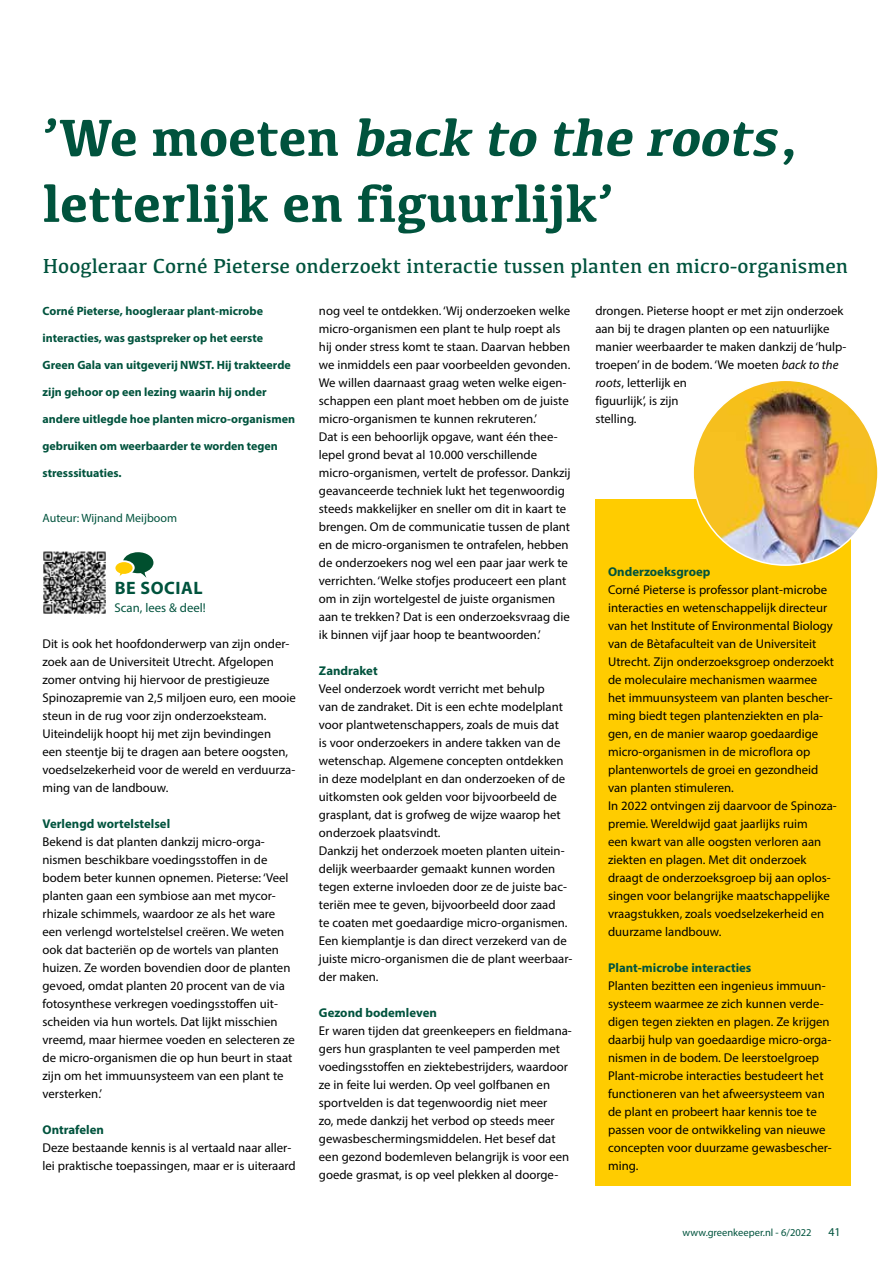
<style>
.page{position:relative;width:893px;height:1263px;background:#fff}
.page>*{position:absolute;margin:0;border:0;box-sizing:border-box;transform-origin:0 0}
.t1{font:700 54px/66px "Kefa";color:#00533d}
.t2{font:21px "Kefa";color:#00533d}
.t3{font:700 18px "Myriad Pro";letter-spacing:.03em;color:#00533d}
.t4{font:12.75px/18px "Myriad Pro";color:#000}
.t5{font:700 12.75px "Myriad Pro";color:#00533d}
.t6{font:12.75px "Myriad Pro";color:#00533d}
.t7{font:700 12px "Myriad Pro";color:#00533d}
.t8{font:12px "Myriad Pro";color:#00533d}
.t9{font:10.5px "Myriad Pro";color:#00533d}
.s1{font-style:italic}
</style>
<div class="page">
<div style="left:595px;top:499px;width:255px;height:686px;background:#fc0"></div>
<img style="left:693px;top:380px;width:185px;height:185px;border-radius:92px">
<img style="left:43px;top:551px;width:63px;height:62px">
<svg style="left:115px;top:552px;width:38px;height:26px"></svg>
<h1 class="t1" style="left:43px;top:102px;width:759px">’ We m o e t e n <span class="s1">back to the roots</span>, letterlijk en figuurlijk’</h1>
<h2 class="t2" style="left:43px;top:253px;width:807px">Hoogleraar Corné Pieterse onderzoekt interactie tussen planten en micro-organismen</h2>
<p class="t7" style="left:43px;top:303px;width:222px">Corné Pieterse, hoogleraar plant-microbe</p>
<p class="t7" style="left:43px;top:330px;width:222px">interacties, was gastspreker op het eerste</p>
<p class="t7" style="left:43px;top:357px;width:250px">Green Gala van uitgeverij NWST. Hij trakteerde</p>
<p class="t7" style="left:43px;top:384px;width:226px">zijn gehoor op een lezing waarin hij onder</p>
<p class="t7" style="left:43px;top:411px;width:254px">andere uitlegde hoe planten micro-organismen</p>
<p class="t7" style="left:43px;top:438px;width:237px">gebruiken om weerbaarder te worden tegen</p>
<p class="t7" style="left:43px;top:465px;width:81px">stresssituaties.</p>
<p class="t8" style="left:43px;top:511px;width:136px">Auteur: Wijnand Meijboom</p>
<h3 class="t3" style="left:115px;top:576px;width:89px">BE SOCIAL</h3>
<p class="t6" style="left:115px;top:600px;width:93px">Scan, lees &amp; deel!</p>
<p class="t4" style="left:43px;top:635px;width:255px">Dit is ook het hoofdonderwerp van zijn onder&shy;zoek aan de Universiteit Utrecht. Afgelopen zomer ontving hij hiervoor de prestigieuze Spinozapremie van 2,5 miljoen euro, een mooie steun in de rug voor zijn onderzoeksteam.<br>Uiteindelijk hoopt hij met zijn bevindingen<br>een steentje bij te dragen aan betere oogsten, voedselzekerheid voor de wereld en verduurza&shy;ming van de landbouw.</p>
<p class="t5" style="left:43px;top:815px;width:129px">Verlengd wortelstelsel</p>
<p class="t4" style="left:43px;top:833px;width:254px">Bekend is dat planten dankzij micro-orga&shy;nismen beschikbare voedingsstoffen in de bodem beter kunnen opnemen. Pieterse: ‘Veel planten gaan een symbiose aan met mycor&shy;rhizale schimmels, waardoor ze als het ware een verlengd wortelstelsel creëren. We weten ook dat bacteriën op de wortels van planten huizen. Ze worden bovendien door de planten gevoed, omdat planten 20 procent van de via fotosynthese verkregen voedingsstoffen uit&shy;scheiden via hun wortels. Dat lijkt misschien vreemd, maar hiermee voeden en selecteren ze de micro-organismen die op hun beurt in staat zijn om het immuunsysteem van een plant te versterken.’</p>
<p class="t5" style="left:43px;top:1121px;width:63px">Ontrafelen</p>
<p class="t4" style="left:43px;top:1139px;width:255px">Deze bestaande kennis is al vertaald naar aller&shy;lei praktische toepassingen, maar er is uiteraard</p>
<p class="t4" style="left:319px;top:302px;width:253px">nog veel te ontdekken. ‘Wij onderzoeken welke micro-organismen een plant te hulp roept als hij onder stress komt te staan. Daarvan hebben we inmiddels een paar voorbeelden gevonden.<br>We willen daarnaast graag weten welke eigen&shy;schappen een plant moet hebben om de juiste micro-organismen te kunnen rekruteren.’<br>Dat is een behoorlijk opgave, want één thee&shy;lepel grond bevat al 10.000 verschillende micro-organismen, vertelt de professor. Dankzij geavanceerde techniek lukt het tegenwoordig steeds makkelijker en sneller om dit in kaart te brengen. Om de communicatie tussen de plant en de micro-organismen te ontrafelen, hebben de onderzoekers nog wel een paar jaar werk te verrichten. ‘Welke stofjes produceert een plant om in zijn wortelgestel de juiste organismen aan te trekken? Dat is een onderzoeksvraag die ik binnen vijf jaar hoop te beantwoorden.’</p>
<p class="t5" style="left:319px;top:663px;width:60px">Zandraket</p>
<p class="t4" style="left:319px;top:680px;width:255px">Veel onderzoek wordt verricht met behulp<br>van de zandraket. Dit is een echte modelplant voor plantwetenschappers, zoals de muis dat<br>is voor onderzoekers in andere takken van de wetenschap. Algemene concepten ontdekken in deze modelplant en dan onderzoeken of de uitkomsten ook gelden voor bijvoorbeeld de grasplant, dat is grofweg de wijze waarop het onderzoek plaatsvindt.<br>Dankzij het onderzoek moeten planten uitein&shy;delijk weerbaarder gemaakt kunnen worden tegen externe invloeden door ze de juiste bac&shy;teriën mee te geven, bijvoorbeeld door zaad<br>te coaten met goedaardige micro-organismen.<br>Een kiemplantje is dan direct verzekerd van de juiste micro-organismen die de plant weerbaar&shy;der maken.</p>
<p class="t5" style="left:319px;top:1005px;width:119px">Gezond bodemleven</p>
<p class="t4" style="left:319px;top:1022px;width:254px">Er waren tijden dat greenkeepers en fieldmana&shy;gers hun grasplanten te veel pamperden met voedingsstoffen en ziektebestrijders, waardoor ze in feite lui werden. Op veel golfbanen en sportvelden is dat tegenwoordig niet meer<br>zo, mede dankzij het verbod op steeds meer gewasbeschermingsmiddelen. Het besef dat een gezond bodemleven belangrijk is voor een goede grasmat, is op veel plekken al doorge-</p>
<p class="t4" style="left:595px;top:302px;width:253px">drongen. Pieterse hoopt er met zijn onderzoek aan bij te dragen planten op een natuurlijke manier weerbaarder te maken dankzij de ‘hulp&shy;troepen’ in de bodem. ‘We moeten <span class="s1">back to the roots</span>, letterlijk en<br>figuurlijk’, is zijn<br>stelling.</p>
<p class="t5" style="left:608px;top:563px;width:104px">Onderzoeksgroep</p>
<p class="t4" style="left:608px;top:581px;width:230px">Corné Pieterse is professor plant-microbe interacties en wetenschappelijk directeur van het Institute of Environmental Biology van de Bètafaculteit van de Universiteit Utrecht. Zijn onderzoeksgroep onderzoekt de moleculaire mechanismen waarmee het immuunsysteem van planten bescher&shy;ming biedt tegen plantenziekten en pla&shy;gen, en de manier waarop goedaardige micro-organismen in de microflora op plantenwortels de groei en gezondheid van planten stimuleren.<br>In 2022 ontvingen zij daarvoor de Spinoza&shy;premie. Wereldwijd gaat jaarlijks ruim<br>een kwart van alle oogsten verloren aan ziekten en plagen. Met dit onderzoek draagt de onderzoeksgroep bij aan oplos&shy;singen voor belangrijke maatschappelijke vraagstukken, zoals voedselzekerheid en duurzame landbouw.</p>
<p class="t5" style="left:608px;top:959px;width:145px">Plant-microbe interacties</p>
<p class="t4" style="left:608px;top:977px;width:225px">Planten bezitten een ingenieus immuun&shy;systeem waarmee ze zich kunnen verde&shy;digen tegen ziekten en plagen. Ze krijgen daarbij hulp van goedaardige micro-orga&shy;nismen in de bodem. De leerstoelgroep Plant-microbe interacties bestudeert het functioneren van het afweersysteem van de plant en probeert haar kennis toe te passen voor de ontwikkeling van nieuwe concepten voor duurzame gewasbescher&shy;ming.</p>
<p class="t9" style="left:683px;top:1226px;width:130px">www.greenkeeper.nl - 6/2022</p>
<p class="t8" style="left:828px;top:1224px;width:14px">41</p>
</div>
